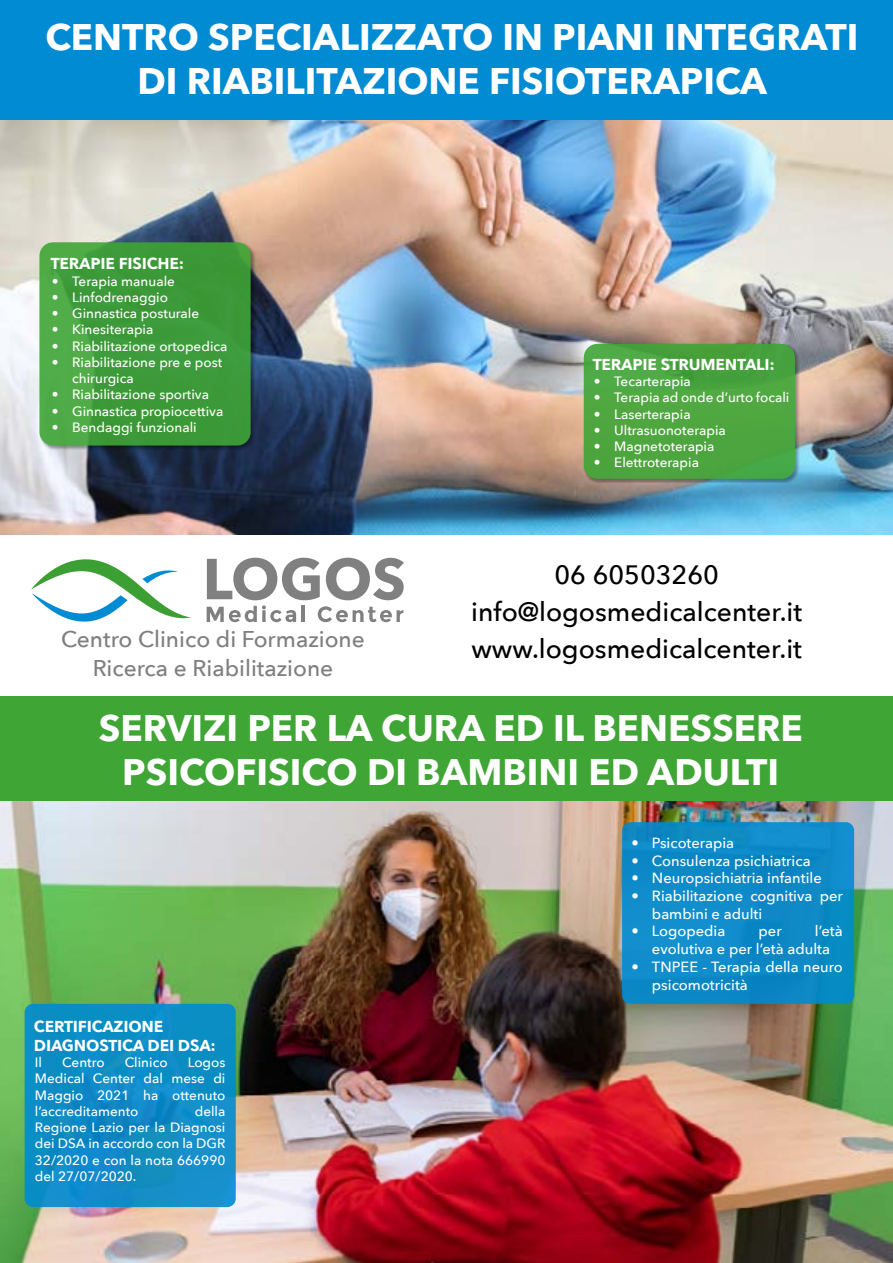
<style>
.page{position:relative;width:893px;height:1263px;background:#fff}
.page>*{position:absolute;margin:0;border:0;box-sizing:border-box;transform-origin:0 0}
.t1{font:700 36.75px/44.1px "Avenir Next LT Pro";color:#fff;text-align:center}
.t2{font:500 26.55px/36.9px "Avenir Next";color:#000;text-align:center}
.t3{font:500 22.8px/28.7px "Avenir Next";color:#807f7f;text-align:center}
.t4{font:italic 700 15.75px/18.9px "Avenir Next";color:#fff}
.t5{font:500 14.7px/17.7px "Avenir Next";color:#fff}
.t6{font:500 13.5px/16.2px "Avenir Next";color:#fff;text-align:justify}
</style>
<div class="page">
<img style="left:0;top:119px;width:893px;height:416px">
<svg style="left:31px;top:559px;width:160px;height:63px"></svg>
<svg style="left:207px;top:558px;width:197px;height:64px"></svg>
<div style="left:0;top:0;width:893px;height:119px;background:#008bd2"></div>
<div style="left:583px;top:344px;width:216px;height:139px;background:#000;opacity:.4"></div>
<div style="left:584px;top:344px;width:211px;height:135px;background:#4ea63f;border-radius:14px"></div>
<div style="left:39px;top:242px;width:216px;height:209px;background:#000;opacity:.4"></div>
<div style="left:39px;top:242px;width:212px;height:203px;background:linear-gradient(to right,#4aa643,#369434);border-radius:14px"></div>
<div style="left:0;top:696px;width:893px;height:105px;background:#3fa535"></div>
<img style="left:0;top:801px;width:893px;height:462px">
<div style="left:25px;top:1004px;width:211px;height:203px;background:#0d8ec5;border-radius:8px"></div>
<div style="left:622px;top:822px;width:232px;height:182px;background:#0e8ac6;border-radius:8px"></div>
<h1 class="t1" style="left:45px;top:15px;width:814px">CENTRO SPECIALIZZATO IN PIANI INTEGRATI<br>DI RIABILITAZIONE FISIOTERAPICA</h1>
<p class="t4" style="left:52px;top:254px;width:139px">TERA PIE FISICHE:</p>
<p class="t6" style="left:52px;top:272px;width:125px">• Terapia manuale</p>
<p class="t6" style="left:52px;top:289px;width:118px">• Linfodrenaggio</p>
<p class="t6" style="left:52px;top:305px;width:149px">• Ginnastica posturale</p>
<p class="t6" style="left:52px;top:321px;width:103px">• Kinesiterapia</p>
<p class="t6" style="left:52px;top:337px;width:177px">• Riabilitazione ortopedica</p>
<p class="t6" style="left:72px;top:354px;width:152px;text-indent:-20px">• Riabilitazione pre e post chirurgica</p>
<p class="t6" style="left:52px;top:386px;width:159px">• Riabilitazione sportiva</p>
<p class="t6" style="left:52px;top:402px;width:173px">• Ginnastica propiocettiva</p>
<p class="t6" style="left:52px;top:419px;width:146px">• Bendaggi funzionali</p>
<h3 class="t3" style="left:61px;top:624px;width:305px">Centro Clinico di Formazione<br>Ricerca e Riabilitazione</h3>
<p class="t4" style="left:594px;top:355px;width:188px">TERA PIE STRUMENTA LI:</p>
<p class="t6" style="left:594px;top:373px;width:98px">• Tecarterapia</p>
<p class="t6" style="left:594px;top:389px;width:197px">• Terapia ad onde d’urto focali</p>
<p class="t6" style="left:594px;top:405px;width:98px">• Laserterapia</p>
<p class="t6" style="left:594px;top:422px;width:134px">• Ultrasuonoterapia</p>
<p class="t6" style="left:594px;top:438px;width:122px">• Magnetoterapia</p>
<p class="t6" style="left:594px;top:454px;width:107px">• Elettroterapia</p>
<h2 class="t2" style="left:471px;top:556px;width:332px">06 60503260 info@logosmedicalcenter.it www.logosmedicalcenter.it</h2>
<h1 class="t1" style="left:99px;top:705px;width:705px">SERVIZI PER LA CURA ED IL BENESSERE<br>PSICOFISICO DI BAMBINI ED ADULTI</h1>
<p class="t4" style="left:35px;top:1017px;width:188px">CERTIFICAZIONE<br>DIA GNOSTICA DEIDSA :</p>
<p class="t6" style="left:35px;top:1054px;width:9px">Il</p>
<p class="t6" style="left:62px;top:1054px;width:44px">Centro</p>
<p class="t6" style="left:125px;top:1054px;width:44px">Clinico</p>
<p class="t6" style="left:35px;top:1054px;width:192px;text-indent:153px">Logos Medical Center dal mese di Maggio 2021 ha ottenuto l’accreditamento</p>
<p class="t6" style="left:35px;top:1102px;width:192px;text-indent:160px">della Regione Lazio per la Diagnosi dei DSA in accordo con la DGR 32/2020 e con la nota 666990 del 27/07/2020.</p>
<p class="t5" style="left:632px;top:833px;width:104px">• Psicoterapia</p>
<p class="t5" style="left:632px;top:851px;width:181px">• Consulenza psichiatrica</p>
<p class="t5" style="left:632px;top:869px;width:192px">• Neuropsichiatria infantile</p>
<p class="t5" style="left:652px;top:887px;width:192px;text-indent:-20px">• Riabilitazione cognitiva per bambini e adulti</p>
<p class="t5" style="left:632px;top:922px;width:95px">• Logopedia</p>
<p class="t5" style="left:759px;top:922px;width:25px">per</p>
<p class="t5" style="left:652px;top:922px;width:192px;text-indent:163px">l’età evolutiva e per l’età adulta</p>
<p class="t5" style="left:652px;top:957px;width:192px;text-indent:-20px">• TNPEE - Terapia della neuro psicomotricità</p>
</div>
